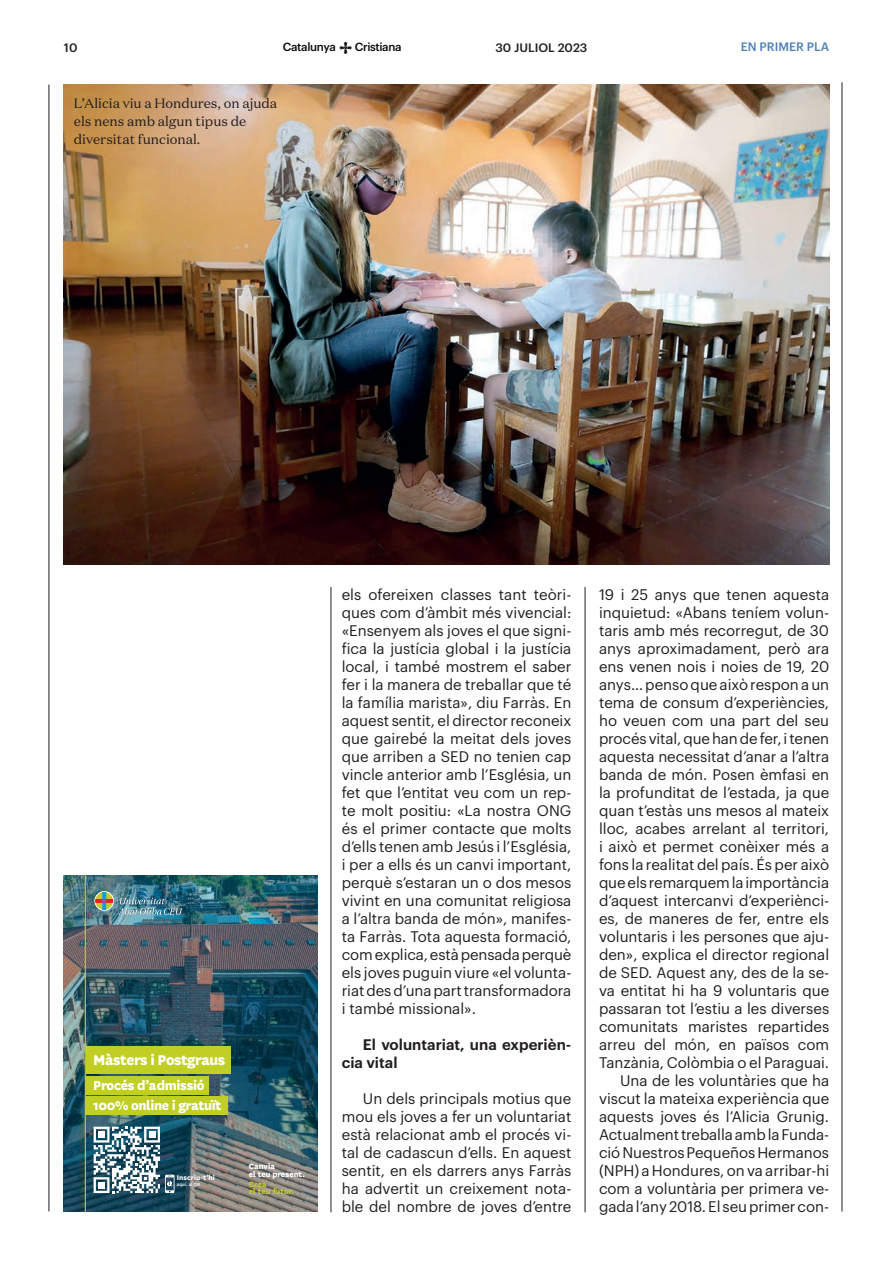
<style>
.page{position:relative;width:893px;height:1263px;background:#fff}
.page>*{position:absolute;margin:0;border:0;box-sizing:border-box;transform-origin:0 0}
.t1{font:800 16.5px "National";letter-spacing:-.025em;color:#fff}
.t2{font:15px/18px "Graphik";color:#231f20;text-align:justify}
.t3{font:600 15px/18px "Graphik";color:#231f20}
.t4{font:800 15px/19.5px "National";letter-spacing:-.025em;color:#fff}
.t5{font:13.5px/18px "Domaine Text";color:#231f20}
.t6{font:500 12px "Graphik";color:#231f20}
.t7{font:500 12px "Graphik";color:#5181b8}
.t8{font:500 11.55px "Graphik";letter-spacing:-.03em;color:#07090c}
.t9{font:800 9px/7.9px "National";color:#fff}
.t10{font:800 9px/7.9px "National";color:#c1ce23}
.t11{font:800 7.95px "National";color:#fff}
.t12{font:500 5.25px "National";color:#fff}
</style>
<div class="page">
<hr style="left:49px;top:85px;width:1px;height:1126px;background:#231f20">
<svg style="left:339px;top:42px;width:13px;height:12px"></svg>
<hr style="left:842px;top:82px;width:1px;height:1129px;background:#231f20">
<hr style="left:331px;top:587px;width:1px;height:625px;background:#231f20">
<img style="left:64px;top:85px;width:765px;height:479px">
<img style="left:64px;top:875px;width:254px;height:337px">
<div style="left:86px;top:1046px;width:145px;height:27px;background:#c1ce23"></div>
<div style="left:85px;top:1097px;width:142px;height:18px;background:#c1ce23"></div>
<div style="left:85px;top:1076px;width:124px;height:18px;background:#c1ce23"></div>
<hr style="left:85px;top:875px;width:1px;height:337px;background:#c1ce23">
<img style="left:95px;top:892px;width:88px;height:23px">
<svg style="left:94px;top:1127px;width:80px;height:66px"></svg>
<div style="left:98px;top:1131px;width:7px;height:7px;background:#fff"></div>
<div style="left:149px;top:1131px;width:6px;height:7px;background:#fff"></div>
<div style="left:98px;top:1182px;width:7px;height:6px;background:#fff"></div>
<hr style="left:585px;top:587px;width:1px;height:625px;background:#231f20">
<p class="t6" style="left:64px;top:38px;width:15px">10</p>
<p class="t8" style="left:283px;top:38px;width:54px">Catalunya</p>
<p class="t8" style="left:355px;top:38px;width:48px">Cristiana</p>
<p class="t6" style="left:495px;top:38px;width:93px">30 JULIOL 2023</p>
<p class="t7" style="left:741px;top:38px;width:90px">EN PRIMER PLA</p>
<p class="t5" style="left:74px;top:94px;width:205px">L’Alicia viu a Hondures, on ajuda els nens amb algun tipus de diversitat funcional.</p>
<p class="t1" style="left:93px;top:1048px;width:134px">Màsters i Postgraus</p>
<p class="t4" style="left:93px;top:1074px;width:130px">Procés d’admissió<br>100% online i gratuït</p>
<p class="t11" style="left:177px;top:1172px;width:40px">Inscriu-t’hi</p>
<p class="t12" style="left:177px;top:1181px;width:25px">aquí, al QR</p>
<p class="t9" style="left:249px;top:1161px;width:58px">Canvia<br>el teu present.</p>
<p class="t10" style="left:249px;top:1179px;width:47px">Crea<br>el teu futur.</p>
<p class="t2" style="left:342px;top:584px;width:231px">els ofereixen classes tant teòri&shy;ques com d’àmbit més vivencial: «Ensenyem als joves el que signi&shy;fica la justícia global i la justícia local, i també mostrem el saber fer i la manera de treballar que té la família marista», diu Farràs. En aquest sentit, el director reconeix que gairebé la meitat dels joves que arriben a SED no tenien cap vincle anterior amb l’Església, un fet que l’entitat veu com un rep&shy;te molt positiu: «La nostra ONG és el primer contacte que molts d’ells tenen amb Jesús i l’Església, i per a ells és un canvi important, perquè s’estaran un o dos mesos vivint en una comunitat religiosa a l’altra banda de món», manifes&shy;ta Farràs. Tota aquesta formació, com explica, està pensada perquè els joves puguin viure «el volunta&shy;riat des d’una part transformadora i també missional».</p>
<p class="t3" style="left:342px;top:1034px;width:231px;text-indent:21px">El voluntariat, una experièn&shy;cia vital</p>
<p class="t2" style="left:342px;top:1088px;width:231px;text-indent:21px">Un dels principals motius que mou els joves a fer un voluntariat està relacionat amb el procés vi&shy;tal de cadascun d’ells. En aquest sentit, en els darrers anys Farràs ha advertit un creixement nota&shy;ble del nombre de joves d’entre</p>
<p class="t2" style="left:599px;top:584px;width:232px;text-align:right">19 i 25 anys que tenen aquesta inquietud: «Abans teníem volun&shy;taris amb més recorregut, de 30 anys aproximadament, però ara ens venen nois i noies de 19, 20 anys… penso que això respon a un tema de consum d’experiències, ho veuen com una part del seu procés vital, que han de fer, i tenen aquesta necessitat d’anar a l’altra banda de món. Posen èmfasi en la profunditat de l’estada, ja que quan t’estàs uns mesos al mateix lloc, acabes arrelant al territori, i això et permet conèixer més a fons la realitat del país. És per això que els remarquem la importància d’aquest intercanvi d’experiènci&shy;es, de maneres de fer, entre els voluntaris i les persones que aju&shy;den», explica el director regional de SED. Aquest any, des de la se&shy;va entitat hi ha 9 voluntaris que passaran tot l’estiu a les diverses comunitats maristes repartides arreu del món, en països com<br>Tanzània, Colòmbia o el Paraguai.<br>Una de les voluntàries que ha viscut la mateixa experiència que aquests joves és l’Alicia Grunig.<br>Actualment treballa amb la Funda&shy;ció Nuestros Pequeños Hermanos (NPH) a Hondures, on va arribar-hi com a voluntària per primera ve&shy;gada l’any 2018. El seu primer con-</p>
</div>
